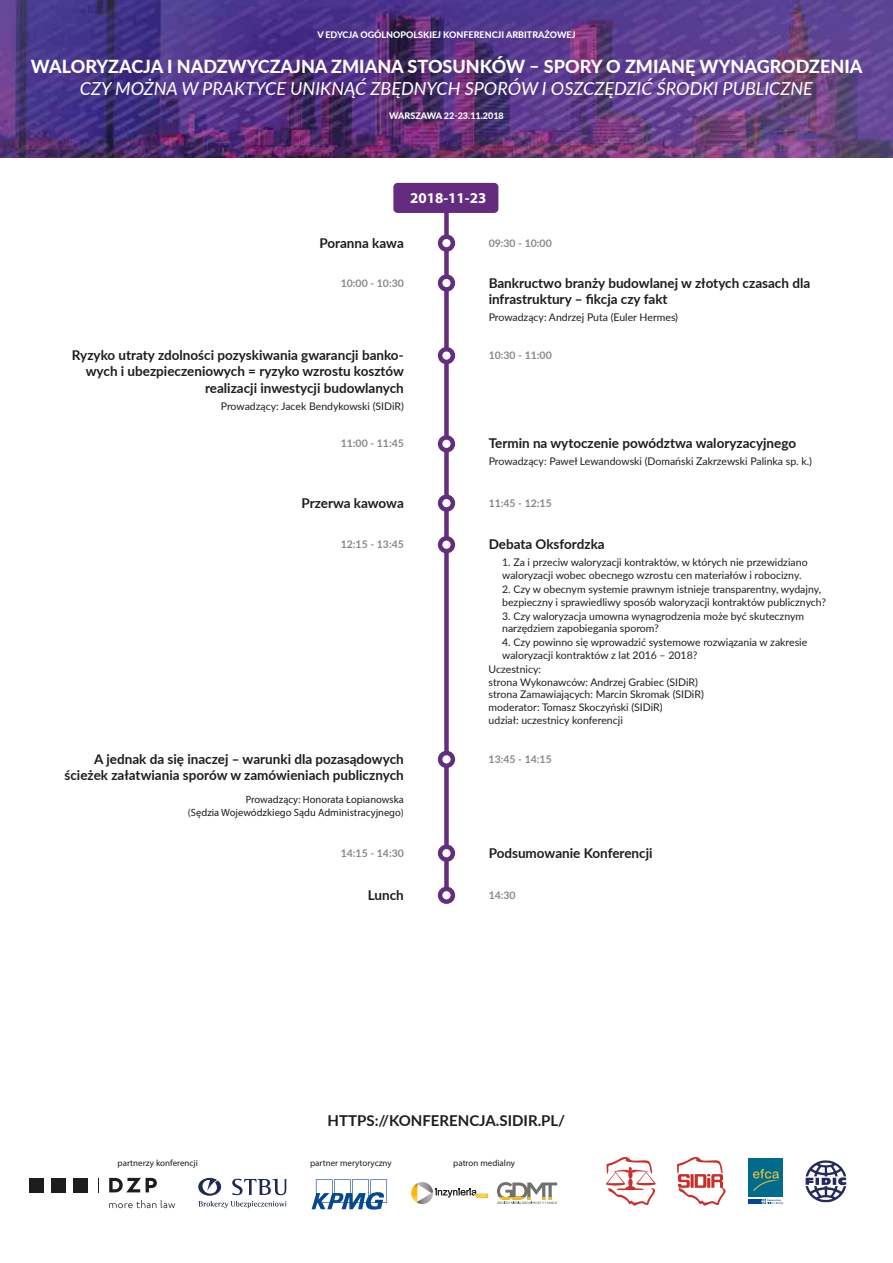
<style>
.page{position:relative;width:893px;height:1263px;background:#fff}
.page>*{position:absolute;margin:0;border:0;box-sizing:border-box;transform-origin:0 0}
.t1{font:800 18px "Lato";color:#fff}
.t2{font:italic 18px "Lato";color:#fff}
.t3{font:700 15px "Lato";color:#1d1d1b}
.t4{font:700 15px "Myriad Pro";color:#fff}
.t5{font:700 13.5px/16.2px "Lato";color:#1d1d1b;text-align:right}
.t6{font:10.5px/12.6px "Lato";color:#1d1d1b}
.t7{font:700 10.5px "Lato";color:#878787}
.t8{font:10.5px/12.6px "Myriad Pro";color:#1d1d1b;text-align:right}
.t9{font:800 9px "Lato";color:#fff}
.t10{font:9px "Myriad Pro";color:#1d1d1b}
</style>
<div class="page">
<img style="left:0;top:0;width:893px;height:158px">
<div style="left:444px;top:198px;width:5px;height:704px;background:#642d7e"></div>
<svg style="left:440px;top:237px;width:13px;height:12px"></svg>
<div style="left:438px;top:234px;width:17px;height:18px;border:4px solid #642d7e;border-radius:50%"></div>
<svg style="left:440px;top:349px;width:13px;height:13px"></svg>
<div style="left:438px;top:347px;width:17px;height:17px;border:4px solid #642d7e;border-radius:50%"></div>
<svg style="left:440px;top:497px;width:13px;height:12px"></svg>
<div style="left:438px;top:494px;width:17px;height:18px;border:4px solid #642d7e;border-radius:50%"></div>
<svg style="left:440px;top:753px;width:13px;height:13px"></svg>
<div style="left:438px;top:751px;width:17px;height:17px;border:4px solid #642d7e;border-radius:50%"></div>
<svg style="left:440px;top:889px;width:13px;height:13px"></svg>
<div style="left:438px;top:887px;width:17px;height:17px;border:4px solid #642d7e;border-radius:50%"></div>
<svg style="left:440px;top:277px;width:13px;height:12px"></svg>
<div style="left:438px;top:274px;width:17px;height:18px;border:4px solid #642d7e;border-radius:50%"></div>
<svg style="left:440px;top:437px;width:13px;height:13px"></svg>
<div style="left:438px;top:435px;width:17px;height:17px;border:4px solid #642d7e;border-radius:50%"></div>
<svg style="left:440px;top:538px;width:13px;height:13px"></svg>
<div style="left:438px;top:536px;width:17px;height:17px;border:4px solid #642d7e;border-radius:50%"></div>
<svg style="left:440px;top:847px;width:13px;height:12px"></svg>
<div style="left:438px;top:844px;width:17px;height:18px;border:4px solid #642d7e;border-radius:50%"></div>
<div style="left:393px;top:183px;width:105px;height:30px;background:#642c7e;border-radius:4px"></div>
<svg style="left:411px;top:1182px;width:77px;height:22px"></svg>
<svg style="left:497px;top:1182px;width:60px;height:22px"></svg>
<svg style="left:677px;top:1157px;width:49px;height:49px"></svg>
<svg style="left:606px;top:1157px;width:50px;height:49px"></svg>
<div style="left:749px;top:1158px;width:34px;height:39px;background:#006b8c"></div>
<svg style="left:753px;top:1169px;width:27px;height:22px"></svg>
<div style="left:749px;top:1199px;width:17px;height:5px;background:#004996"></div>
<svg style="left:761px;top:1199px;width:22px;height:5px"></svg>
<svg style="left:806px;top:1160px;width:40px;height:42px"></svg>
<svg style="left:98px;top:1178px;width:1px;height:14px"></svg>
<div style="left:29px;top:1178px;width:15px;height:14px;background:#1d1d1b"></div>
<div style="left:51px;top:1178px;width:15px;height:14px;background:#1d1d1b"></div>
<div style="left:73px;top:1178px;width:14px;height:14px;background:#1d1d1b"></div>
<svg style="left:109px;top:1200px;width:66px;height:8px"></svg>
<svg style="left:109px;top:1178px;width:48px;height:14px"></svg>
<svg style="left:198px;top:1178px;width:88px;height:30px"></svg>
<svg style="left:312px;top:1179px;width:75px;height:30px"></svg>
<p class="t9" style="left:317px;top:28px;width:260px">V EDYCJA OGÓLNOPOLSKIEJ KONFERENCJI ARBITRAŻOWEJ</p>
<h1 class="t1" style="left:31px;top:53px;width:833px">WALORYZACJA I NADZWYCZAJNA ZMIANA STOSUNKÓW – SPORY O ZMIANĘ WYNAGRODZENIA</h1>
<h1 class="t2" style="left:80px;top:76px;width:734px">CZY MOŻNA W PRAKTYCE UNIKNĄĆ ZBĘDNYCH SPORÓW I OSZCZĘDZIĆ ŚRODKI PUBLICZNE</h1>
<p class="t9" style="left:389px;top:109px;width:116px">WARSZAWA 22-23.11.2018</p>
<h2 class="t4" style="left:410px;top:188px;width:78px">2018-11-23</h2>
<p class="t5" style="left:319px;top:234px;width:86px">Poranna kawa</p>
<p class="t7" style="left:489px;top:235px;width:65px">09:30 - 10:00</p>
<p class="t7" style="left:341px;top:275px;width:65px">10:00 - 10:30</p>
<p class="t5" style="left:489px;top:274px;width:323px;text-align:left">Bankructwo branży budowlanej w złotych czasach dla infrastruktury – fikcja czy fakt</p>
<p class="t6" style="left:489px;top:310px;width:191px">Prowadzący: Andrzej Puta (Euler Hermes)</p>
<p class="t5" style="left:72px;top:346px;width:334px">Ryzyko utraty zdolności pozyskiwania gwarancji banko&shy;wych i ubezpieczeniowych = ryzyko wzrostu kosztów realizacji inwestycji budowlanych</p>
<p class="t6" style="left:221px;top:399px;width:185px">Prowadzący: Jacek Bendykowski (SIDiR)</p>
<p class="t7" style="left:489px;top:348px;width:65px">10:30 - 11:00</p>
<p class="t7" style="left:341px;top:436px;width:65px">11:00 - 11:45</p>
<p class="t5" style="left:489px;top:435px;width:309px">Termin na wytoczenie powództwa waloryzacyjnego</p>
<p class="t6" style="left:489px;top:455px;width:325px">Prowadzący: Paweł Lewandowski (Domański Zakrzewski Palinka sp. k.)</p>
<p class="t5" style="left:301px;top:495px;width:104px">Przerwa kawowa</p>
<p class="t7" style="left:489px;top:495px;width:65px">11:45 - 12:15</p>
<p class="t7" style="left:341px;top:537px;width:65px">12:15 - 13:45</p>
<p class="t5" style="left:489px;top:536px;width:118px">Debata Oksfordzka</p>
<p class="t6" style="left:502px;top:556px;width:307px">1. Za i przeciw waloryzacji kontraktów, w których nie przewidziano waloryzacji wobec obecnego wzrostu cen materiałów i robocizny.</p>
<p class="t6" style="left:502px;top:582px;width:326px">2. Czy w obecnym systemie prawnym istnieje transparentny, wydajny, bezpieczny i sprawiedliwy sposób waloryzacji kontraktów publicznych?</p>
<p class="t6" style="left:502px;top:609px;width:303px">3. Czy waloryzacja umowna wynagrodzenia może być skutecznym narzędziem zapobiegania sporom?</p>
<p class="t6" style="left:502px;top:636px;width:307px">4. Czy powinno się wprowadzić systemowe rozwiązania w zakresie waloryzacji kontraktów z lat 2016 – 2018?</p>
<p class="t6" style="left:489px;top:663px;width:217px">Uczestnicy:<br>strona Wykonawców: Andrzej Grabiec (SIDiR) strona Zamawiających: Marcin Skromak (SIDiR) moderator: Tomasz Skoczyński (SIDiR)<br>udział: uczestnicy konferencji</p>
<p class="t5" style="left:65px;top:750px;width:341px">A jednak da się inaczej – warunki dla pozasądowych ścieżek załatwiania sporów w zamówieniach publicznych</p>
<p class="t8" style="left:188px;top:793px;width:217px">Prowadzący: Honorata Łopianowska<br>(Sędzia Wojewódzkiego Sądu Administracyjnego)</p>
<p class="t7" style="left:489px;top:751px;width:65px">13:45 - 14:15</p>
<p class="t7" style="left:341px;top:845px;width:65px">14:15 - 14:30</p>
<p class="t5" style="left:489px;top:844px;width:165px">Podsumowanie Konferencji</p>
<p class="t5" style="left:368px;top:886px;width:38px">Lunch</p>
<p class="t7" style="left:489px;top:887px;width:29px">14:30</p>
<h2 class="t3" style="left:328px;top:1109px;width:239px">HTTPS://KONFERENCJA.SIDIR.PL/</h2>
<p class="t10" style="left:118px;top:1157px;width:82px">partnerzy konferencji</p>
<p class="t10" style="left:310px;top:1157px;width:83px">partner merytoryczny</p>
<p class="t10" style="left:453px;top:1157px;width:63px">patron medialny</p>
</div>
